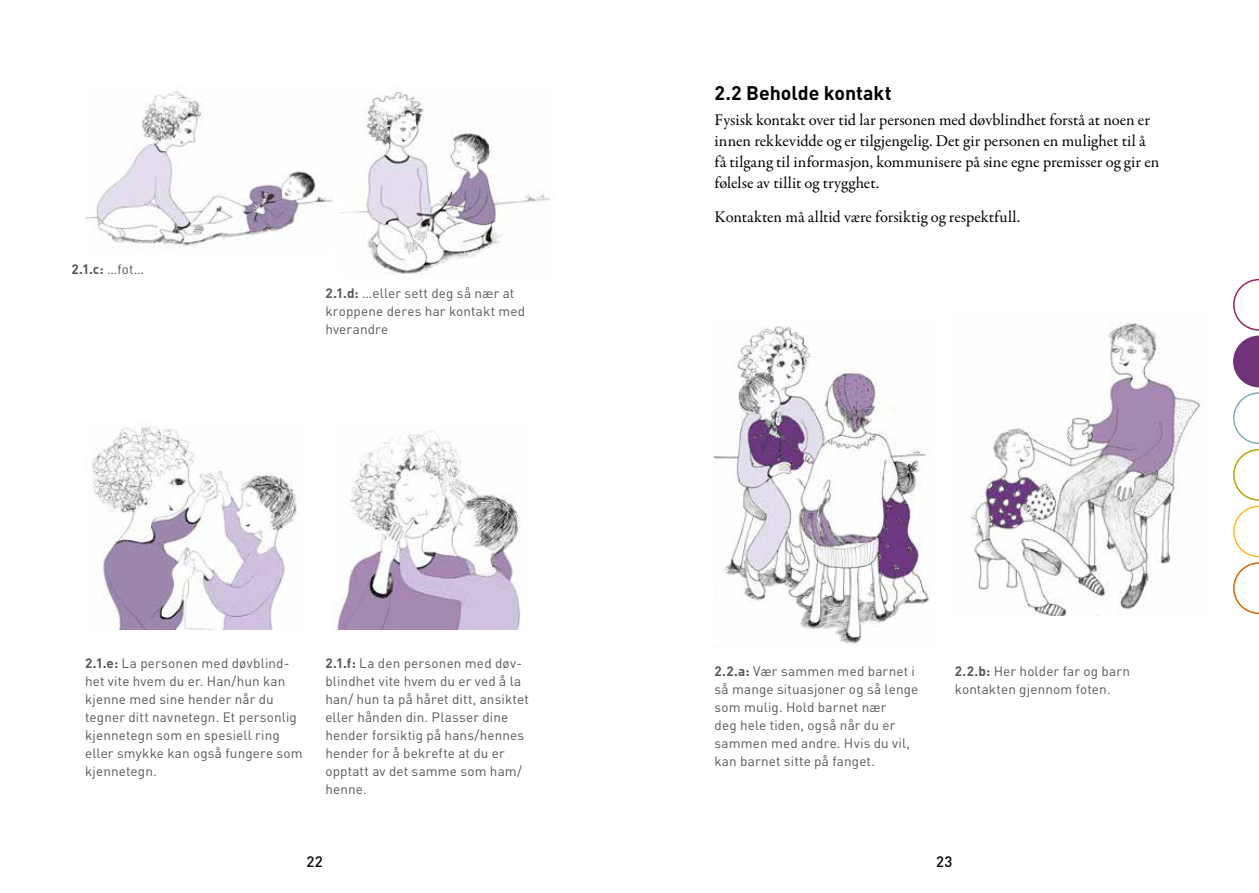
<style>
.page{position:relative;width:1259px;height:893px;background:#fff}
.page>*{position:absolute;margin:0;border:0;box-sizing:border-box;transform-origin:0 0}
.t1{font:700 19.5px "DINOT";color:#000}
.t2{font:16.5px/21px "Garamond Premr Pro";color:#000}
.t3{font:500 15px "DINOT";color:#000}
.t4{font:13.5px/18px "DINOT";letter-spacing:.01em;color:#575756}
.t5{font:700 13.5px "DINOT";color:#575756}
.s1{font-weight:400}
.s2{font-weight:700}
</style>
<div class="page">
<img style="left:85px;top:91px;width:248px;height:156px">
<img style="left:339px;top:85px;width:211px;height:190px">
<img style="left:92px;top:426px;width:205px;height:204px">
<img style="left:334px;top:430px;width:187px;height:200px">
<img style="left:714px;top:326px;width:216px;height:320px">
<img style="left:971px;top:322px;width:233px;height:294px">
<svg style="left:1233px;top:279px;width:26px;height:335px"></svg>
<p class="t5" style="left:71px;top:258px;width:74px">2.1.c: <span class="s1">…fot…</span></p>
<p class="t4" style="left:325px;top:282px;width:201px"><span class="s2">2.1.d:</span> …eller sett deg så nær at kroppene deres har kontakt med hverandre</p>
<p class="t4" style="left:85px;top:653px;width:219px"><span class="s2">2.1.e:</span> La personen med døvblind&shy;het vite hvem du er. Han/hun kan kjenne med sine hender når du tegner ditt navnetegn. Et personlig kjennetegn som en spesiell ring eller smykke kan også fungere som kjennetegn.</p>
<p class="t4" style="left:325px;top:653px;width:205px"><span class="s2">2.1.f:</span> La den personen med døv&shy;blindhet vite hvem du er ved å la han/ hun ta på håret ditt, ansiktet eller hånden din. Plasser dine hender forsiktig på hans/hennes hender for å bekrefte at du er opptatt av det samme som ham/ henne.</p>
<h1 class="t1" style="left:714px;top:78px;width:179px">2.2 Beholde kontakt</h1>
<p class="t2" style="left:714px;top:110px;width:446px">Fysisk kontakt over tid lar personen med døvblindhet forstå at noen er innen rekkevidde og er tilgjengelig. Det gir personen en mulighet til å få tilgang til informasjon, kommunisere på sine egne premisser og gir en følelse av tillit og trygghet.</p>
<p class="t2" style="left:714px;top:207px;width:307px">Kontakten må alltid være forsiktig og respektfull.</p>
<p class="t4" style="left:714px;top:661px;width:205px"><span class="s2">2.2.a:</span> Vær sammen med barnet i så mange situasjoner og så lenge som mulig. Hold barnet nær<br>deg hele tiden, også når du er sammen med andre. Hvis du vil, kan barnet sitte på fanget.</p>
<p class="t4" style="left:955px;top:661px;width:177px"><span class="s2">2.2.b:</span> Her holder far og barn kontakten gjennom foten.</p>
<p class="t3" style="left:307px;top:850px;width:18px">22</p>
<p class="t3" style="left:936px;top:850px;width:18px">23</p>
</div>
